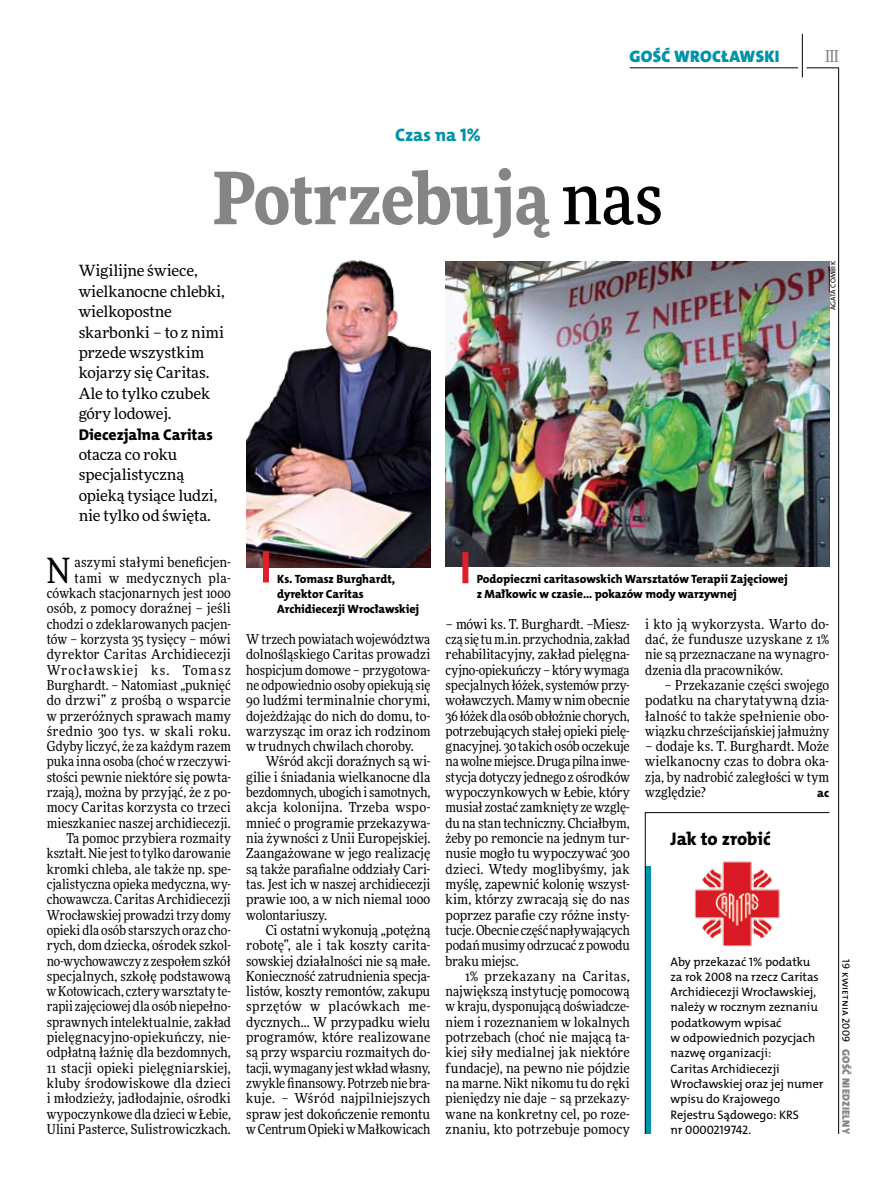
<style>
.page{position:relative;width:893px;height:1191px;background:#fff}
.page>*{position:absolute;margin:0;border:0;box-sizing:border-box;transform-origin:0 0}
.t1{font:900 72px "Freeday Narrow";color:#858486}
.t2{font:34.8px "Freeday Narrow News";color:#000}
.t3{font:18.3px "The Mix HP8 Ex Bld";letter-spacing:.005em;color:#000}
.t4{font:18.3px "The Mix HP8 Ex Bld";color:#0093aa}
.t5{font:16.65px "The Mix HP9 Blk";letter-spacing:.02em;color:#0093aa}
.t6{font:500 16.5px "Freeday Narrow";color:#858486;scale:.9 1}
.t7{font:15.75px "The Mix HP8 Ex Bld";letter-spacing:.005em;color:#000}
.t8{font:15.45px/20.4px "Freeday News";letter-spacing:-.005em;color:#000}
.t9{font:13.65px/15.3px "Freeday Narrow News";letter-spacing:.005em;color:#000;text-align:justify}
.t10{font:12.3px/15.3px "The Mix HP5 Plain";letter-spacing:-.005em;color:#000}
.t11{font:12.3px "The Mix HP8 Ex Bld";color:#000}
.t12{font:12px/15.3px "The Mix HP8 Ex Bld";letter-spacing:-.005em;color:#000}
.t13{font:10.5px "The Mix HP9 Blk";letter-spacing:.025em;color:#858486}
.t14{font:10.5px "The Mix HP5 Plain";letter-spacing:.02em;color:#000}
.t15{font:7.2px "The Mix HP5 Plain";color:#000}
.s1{font-weight:500;color:#000}
</style>
<div class="page">
<hr style="left:806px;top:68px;width:33px;height:1px;background:#000">
<hr style="left:630px;top:68px;width:168px;height:1px;background:#000">
<hr style="left:838px;top:68px;width:1px;height:1066px;background:#000">
<hr style="left:802px;top:34px;width:1px;height:43px;background:#000">
<svg style="left:645px;top:812px;width:185px;height:322px"></svg>
<img style="left:691px;top:858px;width:92px;height:91px">
<img style="left:446px;top:261px;width:383px;height:305px">
<img style="left:246px;top:260px;width:184px;height:307px">
<div style="left:462px;top:552px;width:6px;height:31px;background:#df1f2a"></div>
<div style="left:263px;top:551px;width:6px;height:31px;background:#df1f2a"></div>
<p class="t5" style="left:629px;top:46px;width:152px">GOŚĆ WROCŁAWSKI</p>
<p class="t6" style="left:825px;top:46px;width:16px">III</p>
<h3 class="t4" style="left:395px;top:123px;width:87px">Czas na 1%</h3>
<h1 class="t1" style="left:213px;top:151px;width:452px">Potrzebują <span class="s1">nas</span></h1>
<p class="t8" style="left:79px;top:260px;width:148px">Wigilijne świece, wielkanocne chlebki, wielkopostne skarbonki – to z nimi przede wszystkim kojarzy się Caritas.<br>Ale to tylko czubek góry lodowej.</p>
<p class="t7" style="left:79px;top:424px;width:136px">Diecezjalna Caritas</p>
<p class="t8" style="left:79px;top:444px;width:140px">otacza co roku specjalistyczną opieką tysiące ludzi, nie tylko od święta.</p>
<p class="t15" style="left:828px;top:310px;width:51px;rotate:-90deg">Agata Combik</p>
<p class="t9" style="left:47px;top:555px;width:186px;text-align:right">aszymi stałymi beneficjen&shy;tami w medycznych pla&shy;cówkach stacjonarnych jest 1000 osób, z pomocy doraźnej – jeśli chodzi o zdeklarowanych pacjen&shy;tów – korzysta 35 tysięcy – mówi dyrektor Caritas Archidiecezji<br>Wrocławskiej ks. Tomasz<br>Burghardt. – Natomiast „puknięć do drzwi” z prośbą o wsparcie w przeróżnych sprawach mamy średnio 300 tys. w skali roku.<br>Gdyby liczyć, że za każdym razem puka inna osoba (choć w rzeczywi&shy;stości pewnie niektóre się powta&shy;rzają), można by przyjąć, że z po&shy;mocy Caritas korzysta co trzeci mieszkaniec naszej archidiecezji.<br>Ta pomoc przybiera rozmaity kształt. Nie jestto tylko darowanie kromki chleba, ale także np. spe&shy;cjalistyczna opieka medyczna, wy&shy;chowawcza. Caritas Archidiecezji<br>Wrocławskiej prowadzi trzy domy opieki dla osób starszych oraz cho&shy;rych, dom dziecka, ośrodek szkol&shy;no-wychowawczy z zespołem szkół specjalnych, szkołę podstawową w Kotowicach, cztery warsztaty te&shy;rapii zajęciowej dla osób niepełno&shy;sprawnych intelektualnie, zakład pielęgnacyjno-opiekuńczy, nie&shy;odpłatną łaźnię dla bezdomnych,<br>11 stacji opieki pielęgniarskiej, kluby środowiskowe dla dzieci i młodzieży, jadłodajnie, ośrodki wypoczynkowe dla dzieci w Łebie,<br>Ulini Pasterce, Sulistrowiczkach.</p>
<h2 class="t2" style="left:47px;top:549px;width:25px">N</h2>
<p class="t12" style="left:277px;top:571px;width:143px">Ks. Tomasz Burghardt, dyrektor Caritas<br>Archidiecezji Wrocławskiej</p>
<p class="t9" style="left:246px;top:631px;width:186px">Wtrzech powiatach województwa dolnośląskiego Caritas prowadzi hospicjum domowe – przygotowa&shy;ne odpowiednio osoby opiekują się 90 ludźmi terminalnie chorymi, dojeżdżając do nich do domu, to&shy;warzysząc im oraz ich rodzinom w trudnych chwilach choroby.</p>
<p class="t9" style="left:246px;top:754px;width:186px;text-indent:20px">Wśród akcji doraźnych są wi&shy;gilie i śniadania wielkanocne dla bezdomnych, ubogich isamotnych, akcja kolonijna. Trzeba wspo&shy;mnieć o programie przekazywa&shy;nia żywności z Unii Europejskiej.<br>Zaangażowane w jego realizację są także parafialne oddziały Cari&shy;tas. Jest ich w naszej archidiecezji prawie 100, a w nich niemal 1000 wolontariuszy.</p>
<p class="t9" style="left:246px;top:922px;width:186px;text-indent:20px">Ci ostatni wykonują „potężną robotę”, ale i tak koszty carita&shy;sowskiej działalności nie są małe.<br>Konieczność zatrudnienia specja&shy;listów, koszty remontów, zakupu sprzętów w placówkach me&shy;dycznych... W przypadku wielu programów, które realizowane są przy wsparciu rozmaitych do&shy;tacji, wymagany jestwkład własny, zwykle finansowy. Potrzeb nie bra&shy;kuje. – Wśród najpilniejszych spraw jest dokończenie remontu wCentrum Opieki wMałkowicach</p>
<p class="t12" style="left:477px;top:571px;width:313px">Podopieczni caritasowskich Warsztatów Terapii Zajęciowej z Małkowic w czasie… pokazów mody warzywnej</p>
<p class="t9" style="left:446px;top:616px;width:186px">– mówi ks. T. Burghardt. –Miesz&shy;czą się tum.in. przychodnia, zakład rehabilitacyjny, zakład pielęgna&shy;cyjno-opiekuńczy – który wymaga specjalnych łóżek, systemów przy&shy;woławczych. Mamy wnim obecnie 36 łóżek dla osób obłożnie chorych, potrzebujących stałej opieki pielę&shy;gnacyjnej. 30 takich osób oczekuje nawolne miejsce. Druga pilna inwe&shy;stycja dotyczy jednego z ośrodków wypoczynkowych w Łebie, który musiał zostać zamknięty ze wzglę&shy;du na stan techniczny. Chciałbym, żeby po remoncie na jednym tur&shy;nusie mogło tu wypoczywać 300 dzieci. Wtedy moglibyśmy, jak myślę, zapewnić kolonię wszyst&shy;kim, którzy zwracają się do nas poprzez parafie czy różne insty&shy;tucje. Obecnie część napływających podań musimy odrzucać z powodu braku miejsc.</p>
<p class="t9" style="left:446px;top:968px;width:186px;text-indent:20px">1% przekazany na Caritas, największą instytucję pomocową w kraju, dysponującą doświadcze&shy;niem i rozeznaniem w lokalnych potrzebach (choć nie mającą ta&shy;kiej siły medialnej jak niektóre fundacje), na pewno nie pójdzie na marne. Nikt nikomu tu do ręki pieniędzy nie daje – są przekazy&shy;wane na konkretny cel, po roze&shy;znaniu, kto potrzebuje pomocy</p>
<p class="t9" style="left:645px;top:616px;width:186px">i kto ją wykorzysta. Warto do&shy;dać, że fundusze uzyskane z 1% nie są przeznaczane na wynagro&shy;dzenia dla pracowników.</p>
<p class="t9" style="left:645px;top:677px;width:186px;text-indent:20px">– Przekazanie części swojego podatku na charytatywną dzia&shy;łalność to także spełnienie obo&shy;wiązku chrześcijańskiej jałmużny</p>
<p class="t9" style="left:645px;top:738px;width:186px">– dodaje ks. T. Burghardt. Może wielkanocny czas to dobra oka&shy;zja, by nadrobić zaległości w tym względzie?</p>
<p class="t11" style="left:817px;top:785px;width:14px">ac</p>
<h3 class="t3" style="left:671px;top:827px;width:102px">Jak to zrobić</h3>
<p class="t10" style="left:671px;top:953px;width:154px">Aby przekazać 1% podatku za rok 2008 na rzecz Caritas<br>Archidiecezji Wrocławskiej, należy w rocznym zeznaniu podatkowym wpisać<br>w odpowiednich pozycjach nazwę organizacji:<br>Caritas Archidiecezji<br>Wrocławskiej oraz jej numer wpisu do Krajowego<br>Rejestru Sądowego: KRS<br>nr 0000219742.</p>
<p class="t14" style="left:853px;top:959px;width:84px;rotate:90deg">19 kwietnia 2009</p>
<p class="t13" style="left:853px;top:1049px;width:86px;rotate:90deg">GOŚĆ NIEDZIELNY</p>
</div>
